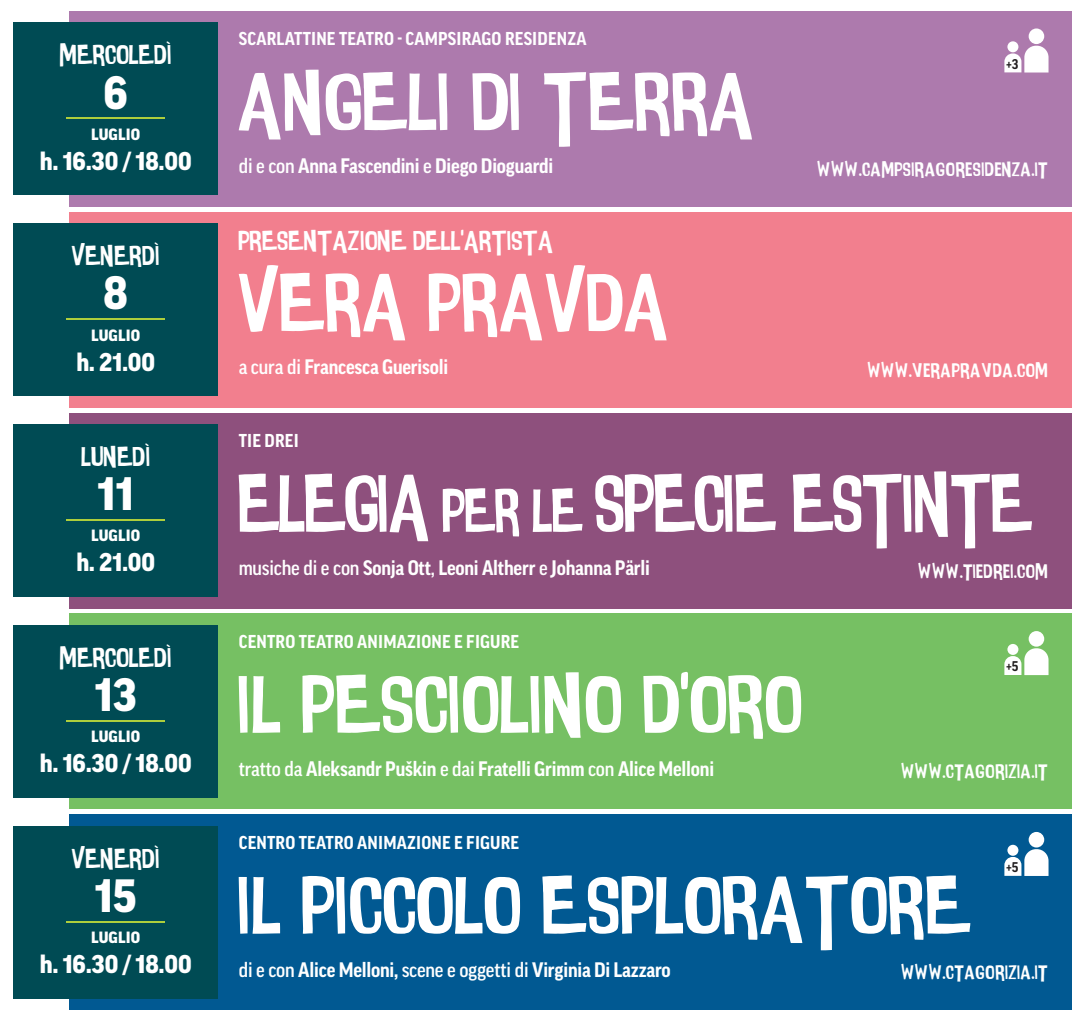
<style>
.page{position:relative;width:1085px;height:1021px;background:#fff}
.page>*{position:absolute;margin:0;border:0;box-sizing:border-box;transform-origin:0 0}
.t1{font:81px "Intensa Fuente";color:#fff}
.t2{font:81px "Intensa Fuente";letter-spacing:-.02em;color:#fff;scale:.92 1}
.t3{font:900 45px "Good Pro";color:#fff}
.t4{font:27px "Intensa Fuente";color:#fff}
.t5{font:900 24.75px "Good Pro";color:#fff}
.t6{font:700 20.25px "Good Pro Narr";letter-spacing:-.01em;color:#fff}
.t7{font:700 18px "Good Pro Narr";letter-spacing:.01em;color:#fff}
.t8{font:900 15.75px "Good Pro";letter-spacing:.01em;color:#fff}
.t9{font:700 13.5px "Good Pro Narr";color:#231f20}
.s1{font-weight:500}
.s2{font-size:60.75px}
</style>
<div class="page">
<div style="left:69px;top:212px;width:1002px;height:195px;background:#f27f8e"></div>
<div style="left:69px;top:11px;width:1002px;height:195px;background:#ad7aad"></div>
<div style="left:69px;top:613px;width:1002px;height:196px;background:#76c063"></div>
<div style="left:69px;top:814px;width:1002px;height:195px;background:#015992"></div>
<div style="left:69px;top:413px;width:1002px;height:195px;background:#8e507d"></div>
<div style="left:14px;top:22px;width:204px;height:173px;background:#004b54"></div>
<div style="left:14px;top:223px;width:204px;height:173px;background:#004b54"></div>
<div style="left:14px;top:424px;width:204px;height:173px;background:#004b54"></div>
<div style="left:14px;top:625px;width:204px;height:172px;background:#004b54"></div>
<div style="left:14px;top:825px;width:204px;height:173px;background:#004b54"></div>
<hr style="left:67px;top:117px;width:98px;height:2px;background:#aece3c">
<hr style="left:67px;top:318px;width:98px;height:2px;background:#aece3c">
<hr style="left:67px;top:519px;width:98px;height:2px;background:#aece3c">
<hr style="left:67px;top:719px;width:98px;height:2px;background:#aece3c">
<hr style="left:67px;top:920px;width:98px;height:2px;background:#aece3c">
<div style="left:1028px;top:28px;width:16px;height:16px;background:#fff;border-radius:50%"></div>
<div style="left:1007px;top:41px;width:11px;height:11px;background:#fff;border-radius:50%"></div>
<svg style="left:1004px;top:46px;width:44px;height:26px"></svg>
<div style="left:1028px;top:631px;width:16px;height:15px;background:#fff;border-radius:50%"></div>
<div style="left:1028px;top:832px;width:16px;height:15px;background:#fff;border-radius:50%"></div>
<div style="left:1007px;top:644px;width:11px;height:11px;background:#fff;border-radius:50%"></div>
<svg style="left:1004px;top:648px;width:44px;height:27px"></svg>
<svg style="left:1007px;top:844px;width:11px;height:11px"></svg>
<svg style="left:1004px;top:849px;width:44px;height:27px"></svg>
<h3 class="t4" style="left:60px;top:42px;width:113px">MERCOLEDÌ</h3>
<h2 class="t3" style="left:104px;top:67px;width:26px">6</h2>
<p class="t8" style="left:91px;top:125px;width:51px">LUGLIO</p>
<p class="t5" style="left:40px;top:147px;width:153px">h. 16.30 / 18.00</p>
<h3 class="t4" style="left:72px;top:243px;width:89px">VENERDÌ</h3>
<h2 class="t3" style="left:104px;top:268px;width:26px">8</h2>
<p class="t8" style="left:91px;top:326px;width:51px">LUGLIO</p>
<p class="t5" style="left:76px;top:348px;width:80px">h. 21.00</p>
<h3 class="t4" style="left:81px;top:443px;width:70px">LUNEDÌ</h3>
<h2 class="t3" style="left:98px;top:469px;width:38px">11</h2>
<p class="t8" style="left:91px;top:527px;width:51px">LUGLIO</p>
<p class="t5" style="left:76px;top:548px;width:80px">h. 21.00</p>
<h3 class="t4" style="left:60px;top:644px;width:113px">MERCOLEDÌ</h3>
<h2 class="t3" style="left:95px;top:669px;width:44px">13</h2>
<p class="t8" style="left:91px;top:728px;width:51px">LUGLIO</p>
<p class="t5" style="left:40px;top:749px;width:153px">h. 16.30 / 18.00</p>
<h3 class="t4" style="left:72px;top:845px;width:89px">VENERDÌ</h3>
<h2 class="t3" style="left:95px;top:870px;width:43px">15</h2>
<p class="t8" style="left:91px;top:928px;width:51px">LUGLIO</p>
<p class="t5" style="left:40px;top:950px;width:153px">h. 16.30 / 18.00</p>
<p class="t7" style="left:239px;top:29px;width:349px">SCARLATTINE TEATRO - CAMPSIRAGO RESIDENZA</p>
<h1 class="t1" style="left:239px;top:62px;width:518px">ANGELI DI TERRA</h1>
<p class="t6" style="left:239px;top:155px;width:316px"><span class="s1">di e con</span> Anna Fascendini <span class="s1">e</span> Diego Dioguardi</p>
<h3 class="t4" style="left:239px;top:228px;width:316px">PRESENTAZIONE DELL'ARTISTA</h3>
<h1 class="t1" style="left:239px;top:263px;width:433px">VERA PRAVDA</h1>
<p class="t6" style="left:239px;top:356px;width:211px"><span class="s1">a cura di</span> Francesca Guerisoli</p>
<p class="t7" style="left:239px;top:430px;width:61px">TIE DREI</p>
<p class="t9" style="left:1005px;top:56px;width:14px">+3</p>
<h3 class="t4" style="left:817px;top:153px;width:232px">www.campsiragoresidenza.it</h3>
<h3 class="t4" style="left:867px;top:354px;width:182px">www.verapravda.com</h3>
<h1 class="t2" style="left:239px;top:464px;width:865px">ELEGIA <span class="s2">PER LE</span> SPECIE ESTINTE</h1>
<p class="t6" style="left:239px;top:556px;width:413px"><span class="s1">musiche di e con</span> Sonja Ott<span class="s1">,</span> Leoni Altherr <span class="s1">e</span> Johanna Pärli</p>
<p class="t7" style="left:239px;top:631px;width:282px">CENTRO TEATRO ANIMAZIONE E FIGURE</p>
<h1 class="t1" style="left:239px;top:664px;width:566px">IL PESCIOLINO D'ORO</h1>
<p class="t6" style="left:239px;top:757px;width:477px"><span class="s1">tratto da</span> Aleksandr Puškin <span class="s1">e dai</span> Fratelli Grimm <span class="s1">con</span> Alice Melloni</p>
<p class="t7" style="left:239px;top:832px;width:282px">CENTRO TEATRO ANIMAZIONE E FIGURE</p>
<h3 class="t4" style="left:918px;top:555px;width:131px">www.tiedrei.com</h3>
<p class="t9" style="left:1005px;top:659px;width:14px">+5</p>
<h3 class="t4" style="left:901px;top:755px;width:148px">www.ctagorizia.it</h3>
<p class="t9" style="left:1005px;top:859px;width:14px">+5</p>
<h1 class="t1" style="left:239px;top:865px;width:734px">IL PICCOLO ESPLORATORE</h1>
<p class="t6" style="left:239px;top:958px;width:433px"><span class="s1">di e con</span> Alice Melloni, <span class="s1">scene e oggetti di</span> Virginia Di Lazzaro</p>
<h3 class="t4" style="left:901px;top:956px;width:148px">www.ctagorizia.it</h3>
</div>
